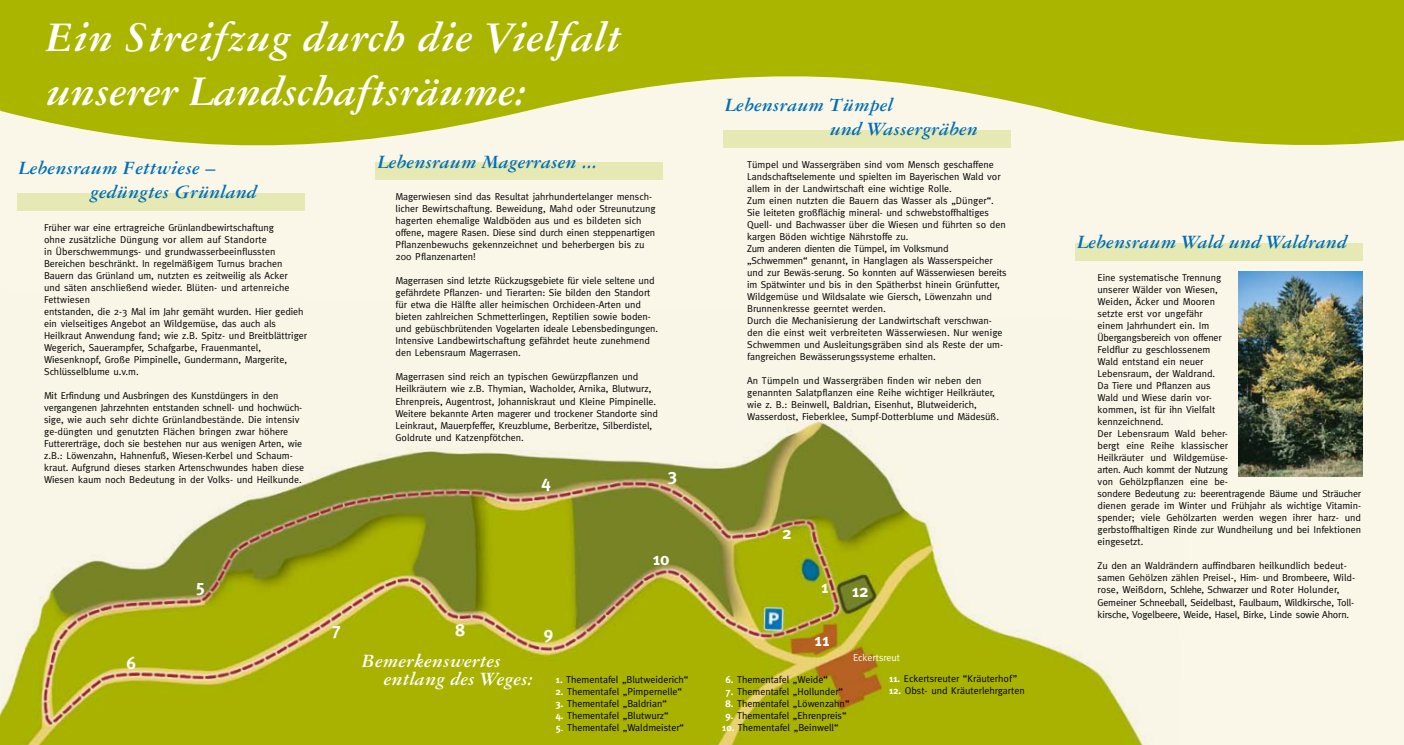
<style>
.page{position:relative;width:1404px;height:745px;background:#fff}
.page>*{position:absolute;margin:0;border:0;box-sizing:border-box;transform-origin:0 0}
.t1{font:italic 700 45px/54px "Garamond Three";letter-spacing:-.005em;color:#fff}
.t2{font:italic 700 20px/24px "Garamond Three";color:#006eb7}
.t3{font:italic 700 20px "Garamond Three";color:#fff}
.t4{font:700 17.5px "Meta";color:#fff}
.t5{font:10px/12px "Meta";color:#000}
.t6{font:10px "Meta";color:#fff}
.s1{font-family:"Garamond Three";font-weight:700;font-style:italic;font-size:20px;color:#fff}
.s2{font-weight:700;color:#fff}
.s3{color:#fff}
</style>
<div class="page">
<div style="left:0;top:4px;width:1403px;height:740px;background:#faf7e8"></div>
<div style="left:1053px;top:0;width:350px;height:145px;background:#aab500"></div>
<svg style="left:1px;top:0;width:1052px;height:148px;fill:#aab500"></svg>
<svg style="left:0;top:0;width:8px;height:111px"></svg>
<img style="left:0;top:421px;width:1153px;height:323px">
<div style="left:17px;top:193px;width:287px;height:17px;background:#e6e9b3"></div>
<div style="left:375px;top:162px;width:288px;height:18px;background:#e6e9b3"></div>
<div style="left:723px;top:130px;width:287px;height:17px;background:#e6e9b3"></div>
<div style="left:1075px;top:243px;width:287px;height:17px;background:#e6e9b3"></div>
<img style="left:1238px;top:271px;width:124px;height:205px">
<h1 class="t1" style="left:46px;top:10px;width:577px">Ein Streifzug durch die Vielfalt unserer Landschaftsräume:</h1>
<h2 class="t2" style="left:829px;top:93px;width:150px;text-indent:-105px">Lebensraum Tümpel<br>und Wassergräben</h2>
<h2 class="t2" style="left:90px;top:156px;width:168px;text-indent:-72px">Lebensraum Fettwiese – gedüngtes Grünland</h2>
<p class="t5" style="left:44px;top:221px;width:264px">Früher war eine ertragreiche Grünlandbewirtschaftung<br>ohne zusätzliche Düngung vor allem auf Standorte<br>in Überschwemmungs- und grundwasserbeeinflussten Bereichen beschränkt. In regelmäßigem Turnus brachen Bauern das Grünland um, nutzten es zeitweilig als Acker<br>und säten anschließend wieder. Blüten- und artenreiche Fettwiesen<br>entstanden, die 2-3 Mal im Jahr gemäht wurden. Hier gedieh ein vielseitiges Angebot an Wildgemüse, das auch als Heilkraut Anwendung fand; wie z.B. Spitz- und Breitblättriger Wegerich, Sauerampfer, Schafgarbe, Frauenmantel, Wiesenknopf, Große Pimpinelle, Gundermann, Margerite, Schlüsselblume u.v.m.</p>
<p class="t5" style="left:44px;top:389px;width:261px">Mit Erfindung und Ausbringen des Kunstdüngers in den vergangenen Jahrzehnten entstanden schnell- und hochwüch&shy;sige, wie auch sehr dichte Grünlandbestände. Die intensiv ge-düngten und genutzten Flächen bringen zwar höhere Futtererträge, doch sie bestehen nur aus wenigen Arten, wie z.B.: Löwenzahn, Hahnenfuß, Wiesen-Kerbel und Schaum&shy;kraut. Aufgrund dieses starken Artenschwundes haben diese Wiesen kaum noch Bedeutung in der Volks- und Heilkunde.</p>
<h2 class="t2" style="left:377px;top:150px;width:221px">Lebensraum Magerrasen ...</h2>
<p class="t5" style="left:747px;top:158px;width:261px">Tümpel und Wassergräben sind vom Mensch geschaffene Landschaftselemente und spielten im Bayerischen Wald vor allem in der Landwirtschaft eine wichtige Rolle.<br>Zum einen nutzten die Bauern das Wasser als „Dünger“.<br>Sie leiteten großflächig mineral- und schwebstoffhaltiges Quell- und Bachwasser über die Wiesen und führten so den kargen Böden wichtige Nährstoffe zu.<br>Zum anderen dienten die Tümpel, im Volksmund „Schwemmen“ genannt, in Hanglagen als Wasserspeicher und zur Bewäs-serung. So konnten auf Wässerwiesen bereits im Spätwinter und bis in den Spätherbst hinein Grünfutter, Wildgemüse und Wildsalate wie Giersch, Löwenzahn und Brunnenkresse geerntet werden.<br>Durch die Mechanisierung der Landwirtschaft verschwan&shy;den die einst weit verbreiteten Wässerwiesen. Nur wenige Schwemmen und Ausleitungsgräben sind als Reste der um&shy;fangreichen Bewässerungssysteme erhalten.</p>
<p class="t5" style="left:747px;top:374px;width:253px">An Tümpeln und Wassergräben finden wir neben den genannten Salatpflanzen eine Reihe wichtiger Heilkräuter, wie z. B.: Beinwell, Baldrian, Eisenhut, Blutweiderich, Wasserdost, Fieberklee, Sumpf-Dotterblume und Mädesüß.</p>
<p class="t5" style="left:395px;top:190px;width:261px">Magerwiesen sind das Resultat jahrhundertelanger mensch&shy;licher Bewirtschaftung. Beweidung, Mahd oder Streunutzung hagerten ehemalige Waldböden aus und es bildeten sich offene, magere Rasen. Diese sind durch einen steppenartigen Pflanzenbewuchs gekennzeichnet und beherbergen bis zu 200 Pflanzenarten!</p>
<p class="t5" style="left:395px;top:274px;width:264px">Magerrasen sind letzte Rückzugsgebiete für viele seltene und gefährdete Pflanzen- und Tierarten: Sie bilden den Standort für etwa die Hälfte aller heimischen Orchideen-Arten und bieten zahlreichen Schmetterlingen, Reptilien sowie boden&shy;und gebüschbrütenden Vogelarten ideale Lebensbedingungen.<br>Intensive Landbewirtschaftung gefährdet heute zunehmend den Lebensraum Magerrasen.</p>
<p class="t5" style="left:395px;top:370px;width:264px">Magerrasen sind reich an typischen Gewürzpflanzen und Heilkräutern wie z.B. Thymian, Wacholder, Arnika, Blutwurz, Ehrenpreis, Augentrost, Johanniskraut und Kleine Pimpinelle.<br>Weitere bekannte Arten magerer und trockener Standorte sind Leinkraut, Mauerpfeffer, Kreuzblume, Berberitze, Silberdistel, Goldrute und Katzenpfötchen.</p>
<h3 class="t4" style="left:541px;top:471px;width:11px">4</h3>
<h3 class="t4" style="left:667px;top:465px;width:11px">3</h3>
<h3 class="t4" style="left:782px;top:522px;width:11px">2</h3>
<h3 class="t4" style="left:652px;top:548px;width:19px">10</h3>
<h3 class="t4" style="left:196px;top:575px;width:11px">5</h3>
<h3 class="t4" style="left:820px;top:576px;width:9px">1</h3>
<h3 class="t4" style="left:851px;top:580px;width:19px">12</h3>
<h3 class="t4" style="left:332px;top:618px;width:11px">7</h3>
<h3 class="t4" style="left:455px;top:619px;width:11px">8</h3>
<h3 class="t4" style="left:543px;top:622px;width:11px">9</h3>
<h3 class="t4" style="left:814px;top:629px;width:17px">11</h3>
<h3 class="t4" style="left:127px;top:652px;width:11px">6</h3>
<h2 class="t3" style="left:362px;top:649px;width:140px">Bemerkenswertes</h2>
<p class="t5" style="left:384px;top:672px;width:306px"><span class="s1">entlang des Weges:</span> <span class="s2">1.</span> Thementafel „Blutweiderich“</p>
<p class="t5" style="left:555px;top:684px;width:128px"><span class="s2">2.</span> Thementafel „Pimpernelle“</p>
<p class="t5" style="left:555px;top:696px;width:113px"><span class="s2">3.</span> Thementafel „Baldrian“</p>
<p class="t5" style="left:555px;top:708px;width:115px"><span class="s2">4.</span> Thementafel „Blutwurz“</p>
<p class="t5" style="left:555px;top:720px;width:130px"><span class="s2">5</span><span class="s3">.</span> Thementafel „Waldmeister“</p>
<p class="t6" style="left:853px;top:651px;width:48px">Eckertsreut</p>
<p class="t5" style="left:725px;top:672px;width:104px"><span class="s2">6.</span> Thementafel „Weide“</p>
<p class="t5" style="left:725px;top:684px;width:119px"><span class="s2">7.</span> Thementafel „Hollunder“</p>
<p class="t5" style="left:725px;top:696px;width:125px"><span class="s2">8.</span> Thementafel „Löwenzahn“</p>
<p class="t5" style="left:725px;top:708px;width:122px"><span class="s2">9.</span> Thementafel „Ehrenpreis“</p>
<p class="t5" style="left:722px;top:720px;width:118px"><span class="s2">10.</span> Thementafel „Beinwell“</p>
<p class="t5" style="left:888px;top:672px;width:130px"><span class="s2">11.</span> Eckertsreuter “Kräuterhof”</p>
<p class="t5" style="left:888px;top:684px;width:138px"><span class="s2">12.</span> Obst- und Kräuterlehrgarten</p>
<h2 class="t2" style="left:1077px;top:230px;width:271px">Lebensraum Wald und Waldrand</h2>
<p class="t5" style="left:1097px;top:271px;width:265px">Eine systematische Trennung<br>unserer Wälder von Wiesen,<br>Weiden, Äcker und Mooren<br>setzte erst vor ungefähr<br>einem Jahrhundert ein. Im<br>Übergangsbereich von offener<br>Feldflur zu geschlossenem<br>Wald entstand ein neuer<br>Lebensraum, der Waldrand.<br>Da Tiere und Pflanzen aus<br>Wald und Wiese darin vor-<br>kommen, ist für ihn Vielfalt<br>kennzeichnend.<br>Der Lebensraum Wald beher-<br>bergt eine Reihe klassischer<br>Heilkräuter und Wildgemüse-<br>arten. Auch kommt der Nutzung<br>von Gehölzpflanzen eine be-<br>sondere Bedeutung zu: beerentragende Bäume und Sträucher dienen gerade im Winter und Frühjahr als wichtige Vitamin&shy;spender; viele Gehölzarten werden wegen ihrer harz- und gerbstoffhaltigen Rinde zur Wundheilung und bei Infektionen eingesetzt.</p>
<p class="t5" style="left:1097px;top:559px;width:259px">Zu den an Waldrändern auffindbaren heilkundlich bedeut&shy;samen Gehölzen zählen Preisel-, Him- und Brombeere, Wild&shy;rose, Weißdorn, Schlehe, Schwarzer und Roter Holunder, Gemeiner Schneeball, Seidelbast, Faulbaum, Wildkirsche, Toll&shy;kirsche, Vogelbeere, Weide, Hasel, Birke, Linde sowie Ahorn.</p>
</div>
